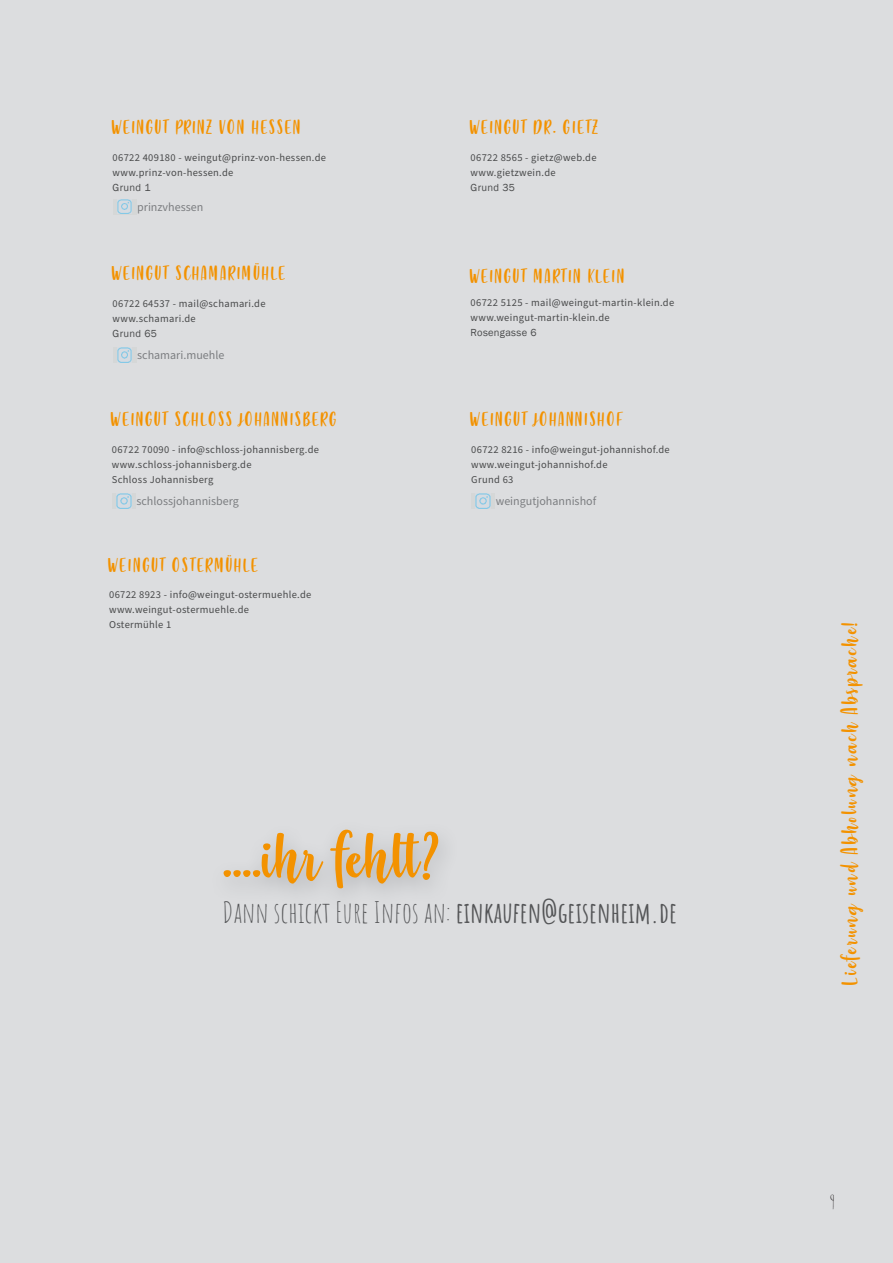
<style>
.page{position:relative;width:893px;height:1263px;background:#dcdddf}
.page>*{position:absolute;margin:0;border:0;box-sizing:border-box;transform-origin:0 0}
.t1{font:79.5px "Strawberry Blossom";color:#f39200}
.t2{font:28.5px "Amatic SC";color:#545557}
.t3{font:27px "Strawberry Blossom";color:#f39200}
.t4{font:22.5px "Strawberry Blossom";letter-spacing:.08em;color:#f39200}
.t5{font:18px "Amatic SC";color:#231f20}
.t6{font:12px "Source Sans Pro";color:#7c7e81}
.t7{font:10.5px "Source Sans Pro";letter-spacing:.03em;color:#494a4b}
.t8{font:10.5px "Franklin Gothic";letter-spacing:.03em;color:#494a4b}
.s1{font-weight:700}
</style>
<div class="page">
<div style="left:113px;top:199px;width:23px;height:15px;background:#d5d7d7"></div>
<img style="left:117px;top:199px;width:15px;height:15px">
<div style="left:113px;top:347px;width:23px;height:16px;background:#d5d7d7"></div>
<img style="left:117px;top:348px;width:15px;height:14px">
<svg style="left:116px;top:493px;width:16px;height:16px"></svg>
<img style="left:117px;top:494px;width:14px;height:14px">
<svg style="left:475px;top:493px;width:16px;height:16px"></svg>
<img style="left:476px;top:494px;width:14px;height:14px">
<div style="left:209px;top:820px;width:250px;height:93px;background:#7c7e81;opacity:.48"></div>
<p class="t4" style="left:112px;top:116px;width:190px">WEINGUT PRINZ VON HESSEN</p>
<p class="t4" style="left:470px;top:116px;width:129px">WEINGUT DR. GIETZ</p>
<p class="t7" style="left:113px;top:150px;width:215px">06722 409180 - weingut@prinz-von-hessen.de</p>
<p class="t7" style="left:113px;top:165px;width:122px">www.prinz-von-hessen.de</p>
<p class="t8" style="left:113px;top:181px;width:39px">Grund 1</p>
<p class="t7" style="left:471px;top:150px;width:127px">06722 8565 - gietz@web.de</p>
<p class="t7" style="left:471px;top:165px;width:87px">www.gietzwein.de</p>
<p class="t8" style="left:471px;top:181px;width:46px">Grund 35</p>
<p class="t6" style="left:137px;top:199px;width:68px">prinzvhessen</p>
<p class="t4" style="left:112px;top:262px;width:175px">WEINGUT SCHAMARIMÜHLE</p>
<p class="t4" style="left:470px;top:265px;width:156px">WEINGUT MARTIN KLEIN</p>
<p class="t7" style="left:113px;top:296px;width:155px">06722 64537 - mail@schamari.de</p>
<p class="t7" style="left:113px;top:311px;width:85px">www.schamari.de</p>
<p class="t8" style="left:113px;top:327px;width:46px">Grund 65</p>
<p class="t7" style="left:471px;top:296px;width:205px">06722 5125 - mail@weingut-martin-klein.de</p>
<p class="t7" style="left:471px;top:311px;width:141px">www.weingut-martin-klein.de</p>
<p class="t8" style="left:471px;top:326px;width:67px">Rosengasse 6</p>
<p class="t6" style="left:137px;top:347px;width:89px">schamari.muehle</p>
<p class="t4" style="left:111px;top:408px;width:227px">WEINGUT SCHLOSS JOHANNISBERG</p>
<p class="t4" style="left:471px;top:408px;width:153px">WEINGUT JOHANNISHOF</p>
<p class="t7" style="left:112px;top:442px;width:209px">06722 70090 - info@schloss-johannisberg.de</p>
<p class="t7" style="left:112px;top:457px;width:141px">www.schloss-johannisberg.de</p>
<p class="t7" style="left:112px;top:472px;width:103px">Schloss Johannisberg</p>
<p class="t7" style="left:471px;top:442px;width:200px">06722 8216 - info@weingut-johannishof.de</p>
<p class="t7" style="left:471px;top:457px;width:138px">www.weingut-johannishof.de</p>
<p class="t7" style="left:471px;top:472px;width:44px">Grund 63</p>
<p class="t6" style="left:136px;top:493px;width:104px">schlossjohannisberg</p>
<p class="t6" style="left:496px;top:493px;width:102px">weingutjohannishof</p>
<p class="t4" style="left:109px;top:554px;width:151px">WEINGUT OSTERMÜHLE</p>
<p class="t7" style="left:109px;top:588px;width:204px">06722 8923 - info@weingut-ostermuehle.de</p>
<p class="t7" style="left:109px;top:603px;width:141px">www.weingut-ostermuehle.de</p>
<p class="t7" style="left:109px;top:618px;width:64px">Ostermühle 1</p>
<p class="t1" style="left:223px;top:818px;width:221px">....ihr fehlt?</p>
<p class="t2" style="left:223px;top:892px;width:456px">Dann schickt Eure Infos an: <span class="s1">EINKAUFEN@GEISENHEIM.DE</span></p>
<p class="t3" style="left:836px;top:984px;width:363px;rotate:-90deg">Lieferung und Abholung nach Absprache!</p>
<p class="t5" style="left:830px;top:1189px;width:7px">9</p>
</div>
